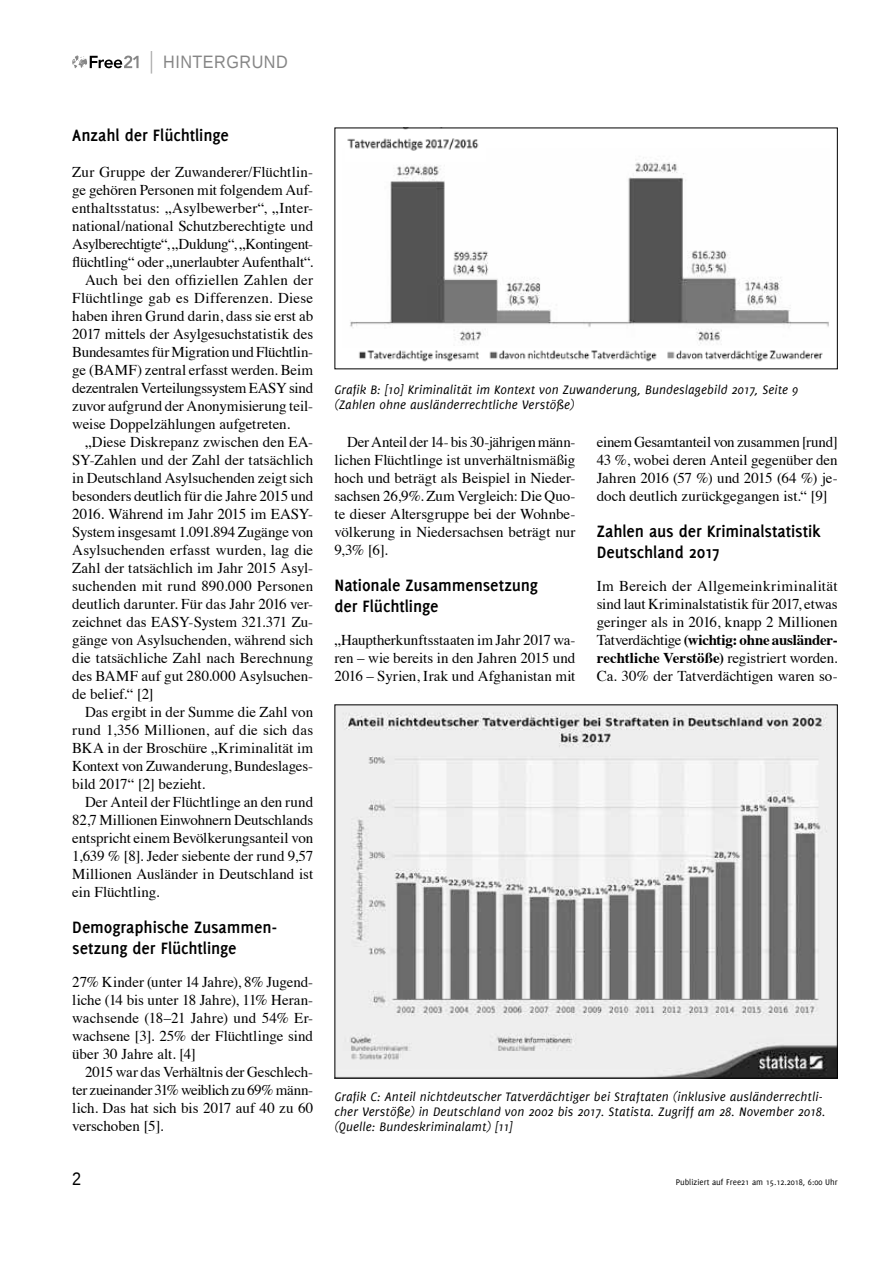
<style>
.page{position:relative;width:893px;height:1263px;background:#fff}
.page>*{position:absolute;margin:0;border:0;box-sizing:border-box;transform-origin:0 0}
.t1{font:700 18px/21px "Delicious";letter-spacing:-.005em;color:#000}
.t2{font:18px "Liberation Sans";letter-spacing:.03em;color:#868686;scale:.9 1}
.t3{font:18px "Liberation Sans";color:#000;scale:.9 1}
.t4{font:15px/18px "Times";color:#000;text-align:justify}
.t5{font:15px "Times";letter-spacing:-.03em;color:#000}
.t6{font:15px "Times";letter-spacing:-.025em;color:#000}
.t7{font:15px "Times";letter-spacing:-.02em;color:#000}
.t8{font:italic 13.5px/15px "Delicious";letter-spacing:.01em;color:#000}
.t9{font:9px "Delicious";color:#000}
.s1{font-weight:700}
</style>
<div class="page">
<svg style="left:72px;top:55px;width:67px;height:13px"></svg>
<svg style="left:151px;top:51px;width:1px;height:23px"></svg>
<img style="left:359px;top:350px;width:464px;height:12px">
<img style="left:350px;top:160px;width:479px;height:185px">
<img style="left:347px;top:138px;width:139px;height:24px">
<img style="left:336px;top:706px;width:500px;height:370px">
<p class="t2" style="left:163px;top:52px;width:140px">H INTERGRUND</p>
<p class="t1" style="left:72px;top:125px;width:158px">Anzahl der Flüchtlinge</p>
<p class="t4" style="left:72px;top:162px;width:242px">Zur Gruppe der Zuwanderer/Flüchtlin-</p>
<p class="t4" style="left:72px;top:180px;width:242px">ge gehören Personen mit folgendem Auf-</p>
<p class="t4" style="left:72px;top:198px;width:242px">enthaltsstatus: „Asylbewerber“, „Inter-</p>
<p class="t4" style="left:72px;top:216px;width:242px">national/national Schutzberechtigte und</p>
<p class="t5" style="left:72px;top:230px;width:242px">Asylberechtigte“, „Duldung“, „Kontingent-</p>
<p class="t4" style="left:72px;top:252px;width:242px">flüchtling“ oder „unerlaubter Aufenthalt“.</p>
<p class="t4" style="left:85px;top:270px;width:230px">Auch bei den offiziellen Zahlen der</p>
<p class="t4" style="left:72px;top:288px;width:242px">Flüchtlinge gab es Differenzen. Diese</p>
<p class="t4" style="left:72px;top:306px;width:242px">haben ihren Grund darin, dass sie erst ab</p>
<p class="t4" style="left:72px;top:324px;width:242px">2017 mittels der Asylgesuchstatistik des</p>
<p class="t4" style="left:72px;top:342px;width:242px">Bundesamtes für Migration und Flüchtlin-</p>
<p class="t4" style="left:72px;top:360px;width:242px">ge (BAMF) zentral erfasst werden. Beim</p>
<p class="t6" style="left:72px;top:374px;width:242px">dezentralen Verteilungssystem EASY sind</p>
<p class="t4" style="left:72px;top:396px;width:242px">zuvor aufgrund der Anonymisierung teil-</p>
<p class="t4" style="left:72px;top:414px;width:219px">weise Doppelzählungen aufgetreten.</p>
<p class="t4" style="left:85px;top:432px;width:230px">„Diese Diskrepanz zwischen den EA-</p>
<p class="t4" style="left:72px;top:450px;width:242px">SY-Zahlen und der Zahl der tatsächlich</p>
<p class="t4" style="left:72px;top:468px;width:242px">in Deutschland Asylsuchenden zeigt sich</p>
<p class="t4" style="left:72px;top:486px;width:242px">besonders deutlich für die Jahre 2015 und</p>
<p class="t4" style="left:72px;top:504px;width:242px">2016. Während im Jahr 2015 im EASY-</p>
<p class="t7" style="left:72px;top:518px;width:242px">System insgesamt 1.091.894 Zugänge von</p>
<p class="t4" style="left:72px;top:540px;width:242px">Asylsuchenden erfasst wurden, lag die</p>
<p class="t4" style="left:72px;top:558px;width:242px">Zahl der tatsächlich im Jahr 2015 Asyl-</p>
<p class="t4" style="left:72px;top:576px;width:242px">suchenden mit rund 890.000 Personen</p>
<p class="t4" style="left:72px;top:594px;width:242px">deutlich darunter. Für das Jahr 2016 ver-</p>
<p class="t4" style="left:72px;top:612px;width:242px">zeichnet das EASY-System 321.371 Zu-</p>
<p class="t4" style="left:72px;top:630px;width:242px">gänge von Asylsuchenden, während sich</p>
<p class="t4" style="left:72px;top:648px;width:242px">die tatsächliche Zahl nach Berechnung</p>
<p class="t4" style="left:72px;top:666px;width:242px">des BAMF auf gut 280.000 Asylsuchen-</p>
<p class="t4" style="left:72px;top:684px;width:83px">de belief.“ [2]</p>
<p class="t4" style="left:85px;top:702px;width:230px">Das ergibt in der Summe die Zahl von</p>
<p class="t4" style="left:72px;top:720px;width:242px">rund 1,356 Millionen, auf die sich das</p>
<p class="t4" style="left:72px;top:738px;width:242px">BKA in der Broschüre „Kriminalität im</p>
<p class="t4" style="left:72px;top:756px;width:242px">Kontext von Zuwanderung, Bundeslages-</p>
<p class="t4" style="left:72px;top:774px;width:134px">bild 2017“ [2] bezieht.</p>
<p class="t4" style="left:85px;top:792px;width:230px">Der Anteil der Flüchtlinge an den rund</p>
<p class="t4" style="left:72px;top:810px;width:242px">82,7 Millionen Einwohnern Deutschlands</p>
<p class="t4" style="left:72px;top:828px;width:242px">entspricht einem Bevölkerungsanteil von</p>
<p class="t4" style="left:72px;top:846px;width:242px">1,639 % [8]. Jeder siebente der rund 9,57</p>
<p class="t4" style="left:72px;top:864px;width:242px">Millionen Ausländer in Deutschland ist</p>
<p class="t4" style="left:72px;top:882px;width:89px">ein Flüchtling.</p>
<p class="t1" style="left:72px;top:917px;width:206px">Demographische Zusammen&shy;setzung der Flüchtlinge</p>
<p class="t4" style="left:72px;top:972px;width:242px">27% Kinder (unter 14 Jahre), 8% Jugend&shy;liche (14 bis unter 18 Jahre), 11% Heran&shy;wachsende (18–21 Jahre) und 54% Er&shy;wachsene [3]. 25% der Flüchtlinge sind über 30 Jahre alt. [4]</p>
<p class="t4" style="left:72px;top:1062px;width:242px;text-indent:13px">2015 war das Verhältnis der Geschlech&shy;ter zueinander 31% weiblich zu 69% männ&shy;lich. Das hat sich bis 2017 auf 40 zu 60 verschoben [5].</p>
<p class="t8" style="left:334px;top:382px;width:465px">Grafik B: [10] Kriminalität im Kontext von Zuwanderung, Bundeslagebild 2017, Seite 9 (Zahlen ohne ausländerrechtliche Verstöße)</p>
<p class="t4" style="left:334px;top:432px;width:242px;text-indent:13px">Der Anteil der 14- bis 30-jährigen männ&shy;lichen Flüchtlinge ist unverhältnismäßig hoch und beträgt als Beispiel in Nieder&shy;sachsen 26,9%. Zum Vergleich: Die Quo&shy;te dieser Altersgruppe bei der Wohnbe&shy;völkerung in Niedersachsen beträgt nur 9,3% [6].</p>
<p class="t1" style="left:334px;top:575px;width:205px">Nationale Zusammensetzung der Flüchtlinge</p>
<p class="t4" style="left:334px;top:630px;width:242px">„Hauptherkunftsstaaten im Jahr 2017 wa&shy;ren – wie bereits in den Jahren 2015 und 2016 – Syrien, Irak und Afghanistan mit</p>
<p class="t4" style="left:597px;top:432px;width:242px">einem Gesamtanteil von zusammen [rund] 43 %, wobei deren Anteil gegenüber den Jahren 2016 (57 %) und 2015 (64 %) je&shy;doch deutlich zurückgegangen ist.“ [9]</p>
<p class="t1" style="left:597px;top:521px;width:225px">Zahlen aus der Kriminalstatistik<br>Deutschland 2017</p>
<p class="t4" style="left:597px;top:576px;width:242px">Im Bereich der Allgemeinkriminalität sind laut Kriminalstatistik für 2017, etwas geringer als in 2016, knapp 2 Millionen Tatverdächtige <span class="s1">(wichtig: ohne ausländer&shy;rechtliche Verstöße)</span> registriert worden.<br>Ca. 30% der Tatverdächtigen waren so-</p>
<p class="t8" style="left:334px;top:1089px;width:493px">Grafik C: Anteil nichtdeutscher Tatverdächtiger bei Straftaten (inklusive ausländerrechtli&shy;cher Verstöße) in Deutschland von 2002 bis 2017. Statista. Zugriff am 28. November 2018. (Quelle: Bundeskriminalamt) [11]</p>
<p class="t3" style="left:72px;top:1169px;width:12px">2</p>
<p class="t9" style="left:676px;top:1177px;width:163px">Publiziert auf Free21 am 15.12.2018, 6:00 Uhr</p>
</div>
